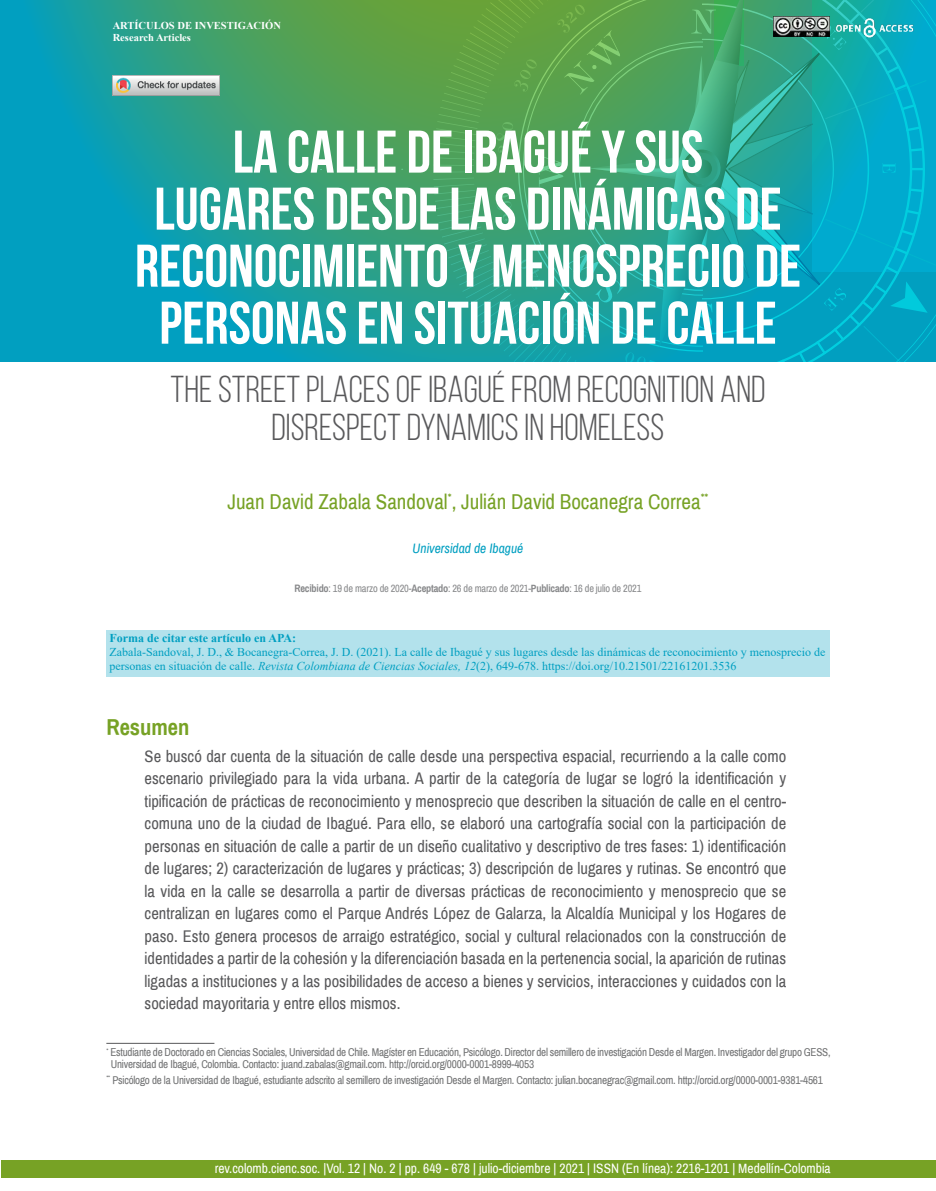
<style>
.page{position:relative;width:936px;height:1191px;background:#fff}
.page>*{position:absolute;margin:0;border:0;box-sizing:border-box;transform-origin:0 0}
.t1{font:700 60px/57px "Bebas Neue";color:#fff;text-align:center}
.t2{font:37.5px/37.5px "Bebas Neue";color:#58585a;text-align:center}
.t3{font:700 22.5px "Archivo Narrow";color:#77a225}
.t4{font:21px "Archivo Narrow";color:#77a225}
.t5{font:16.5px/22.5px "Archivo Narrow";color:#58585a;text-align:justify}
.t6{font:13.5px "Archivo Narrow";color:#fff}
.t7{font:italic 13.5px "Archivo Narrow";color:#009fc1}
.t8{font:12px/13.8px "Times New Roman";color:#009fc1}
.t9{font:700 12px "Times New Roman";color:#009fc1}
.t10{font:11.25px/11.7px "Archivo Narrow";letter-spacing:-.02em;color:#707172}
.t11{font:10.5px "Archivo Narrow";letter-spacing:-.02em;color:#87888a}
.t12{font:700 10.5px/12px "Times New Roman";color:#fff}
.s1{font-weight:700}
.s2{font-style:italic}
</style>
<div class="page">
<div style="left:2px;top:1160px;width:933px;height:18px;background:#77a225"></div>
<svg style="left:0;top:0;width:433px;height:361px;background:#229f93"></svg>
<svg style="left:320px;top:169px;width:91px;height:1px"></svg>
<svg style="left:433px;top:0;width:63px;height:361px;background:#45a267"></svg>
<svg style="left:496px;top:0;width:439px;height:361px;background:#26a695"></svg>
<img style="left:834px;top:17px;width:80px;height:21px">
<img style="left:773px;top:17px;width:56px;height:19px">
<div style="left:106px;top:630px;width:723px;height:19px;background:#b3e2ec"></div>
<div style="left:106px;top:643px;width:723px;height:34px;background:#b3e2ec"></div>
<hr style="left:106px;top:1043px;width:108px;height:1px;background:#58585a">
<img style="left:112px;top:76px;width:107px;height:20px">
<p class="t12" style="left:113px;top:19px;width:170px">ARTÍCULOS DE INVESTIGACIÓN<br>Research Articles</p>
<h1 class="t1" style="left:135px;top:123px;width:667px">LA CALLE DE IBAGUÉ Y SUS<br>LUGARES DESDE LAS DINÁMICAS DE<br>RECONOCIMIENTO Y MENOSPRECIO DE<br>PERSONAS EN SITUACIÓN DE CALLE</h1>
<h2 class="t2" style="left:170px;top:370px;width:596px">THE STREET PLACES OF IBAGUÉ FROM RECOGNITION AND<br>DISRESPECT DYNAMICS IN HOMELESS</h2>
<p class="t4" style="left:227px;top:489px;width:482px">Juan David Zabala Sandoval<sup>*</sup>, Julián David Bocanegra Correa<sup>**</sup></p>
<p class="t7" style="left:412px;top:540px;width:112px">Universidad de Ibagué</p>
<p class="t11" style="left:294px;top:582px;width:348px"><span class="s1">Recibido</span>: 19 de marzo de 2020-<span class="s1">Aceptado</span>: 26 de marzo de 2021-<span class="s1">Publicado</span>: 16 de julio de 2021</p>
<p class="t9" style="left:109px;top:629px;width:188px">Forma de citar este artículo en APA:</p>
<p class="t8" style="left:109px;top:645px;width:717px">Zabala-Sandoval, J. D., &amp; Bocanegra-Correa, J. D. (2021). La calle de Ibagué y sus lugares desde las dinámicas de reconocimiento y menosprecio de personas en situación de calle. <span class="s2">Revista Colombiana de Ciencias Sociales, 12</span>(2), 649-678. https://doi.org/10.21501/22161201.3536</p>
<h3 class="t3" style="left:106px;top:713px;width:85px">Resumen</h3>
<p class="t5" style="left:145px;top:745px;width:643px">Se buscó dar cuenta de la situación de calle desde una perspectiva espacial, recurriendo a la calle como escenario privilegiado para la vida urbana. A partir de la categoría de lugar se logró la identificación y tipificación de prácticas de reconocimiento y menosprecio que describen la situación de calle en el centro&shy;comuna uno de la ciudad de Ibagué. Para ello, se elaboró una cartografía social con la participación de personas en situación de calle a partir de un diseño cualitativo y descriptivo de tres fases: 1) identificación de lugares; 2) caracterización de lugares y prácticas; 3) descripción de lugares y rutinas. Se encontró que la vida en la calle se desarrolla a partir de diversas prácticas de reconocimiento y menosprecio que se centralizan en lugares como el Parque Andrés López de Galarza, la Alcaldía Municipal y los Hogares de paso. Esto genera procesos de arraigo estratégico, social y cultural relacionados con la construcción de identidades a partir de la cohesión y la diferenciación basada en la pertenencia social, la aparición de rutinas ligadas a instituciones y a las posibilidades de acceso a bienes y servicios, interacciones y cuidados con la sociedad mayoritaria y entre ellos mismos.</p>
<p class="t10" style="left:111px;top:1047px;width:721px;text-indent:-5px"><sup>*</sup> Estudiante de Doctorado en Ciencias Sociales, Universidad de Chile. Magíster en Educación, Psicólogo. Director del semillero de investigación Desde el Margen. Investigador del grupo GESS,<br>Universidad de Ibagué, Colombia. Contacto: juand.zabalas@gmail.com. http://orcid.org/0000-0001-8999-4053</p>
<p class="t10" style="left:106px;top:1074px;width:718px"><sup>**</sup> Psicólogo de la Universidad de Ibagué, estudiante adscrito al semillero de investigación Desde el Margen. Contacto: julian.bocanegrac@gmail.com. http://orcid.org/0000-0001-9381-4561</p>
<p class="t6" style="left:215px;top:1160px;width:617px">rev.colomb.cienc.soc. |Vol. 12 | No. 2 | pp. 649 - 678 | julio-diciembre | 2021 | ISSN (En línea): 2216-1201 | Medellín-Colombia</p>
</div>
